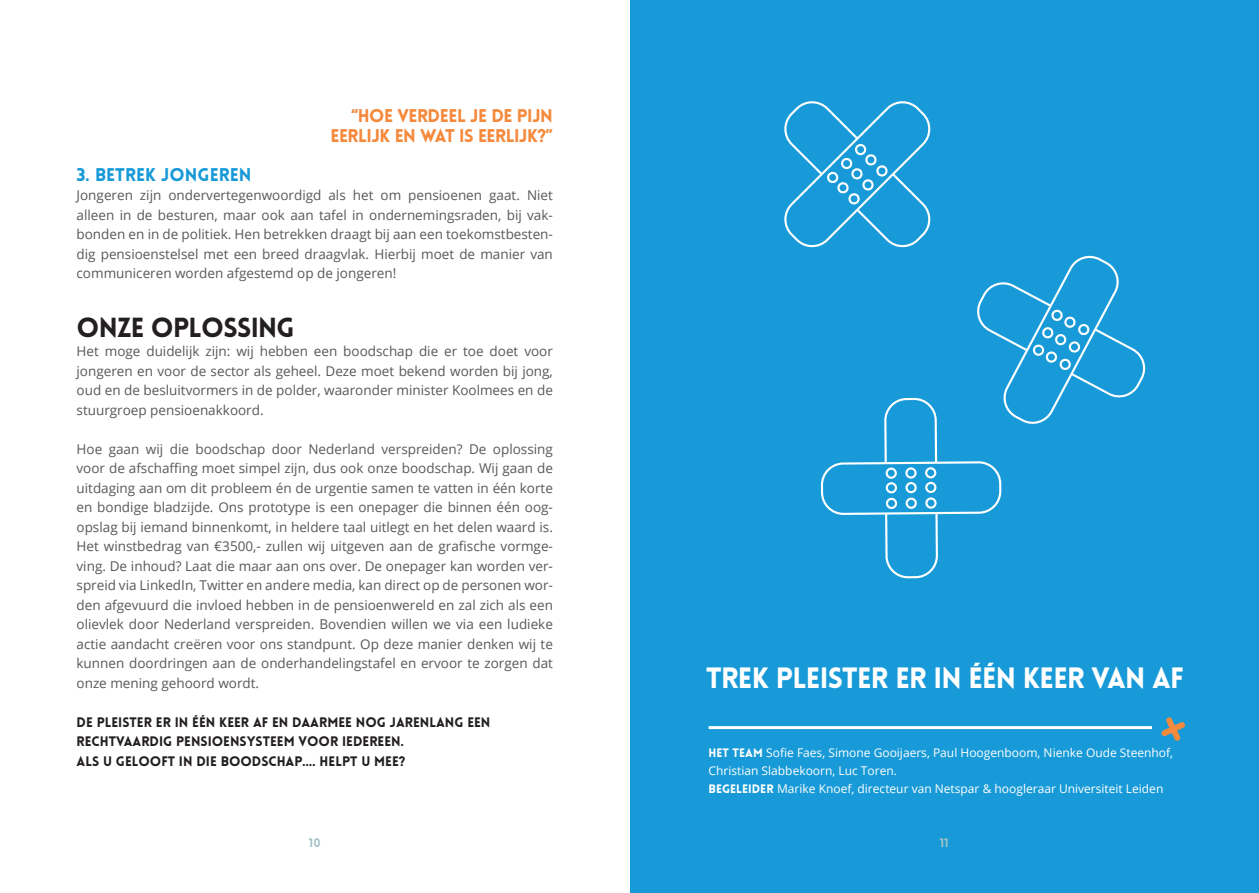
<style>
.page{position:relative;width:1259px;height:893px;background:#fff}
.page>*{position:absolute;margin:0;border:0;box-sizing:border-box;transform-origin:0 0}
.kop_2{font:900 28.8px "Lovelo";letter-spacing:-.025em;color:#fff}
.kop_2-2{font:900 27px "Lovelo";letter-spacing:-.025em;color:#231f20}
.quote{font:900 18px "Lovelo";letter-spacing:-.025em;color:#f5893c}
.kop_3_lovelo{font:900 18px "Lovelo";color:#179ad7}
.broodtekst{font:13.5px/19.5px "Open Sans";color:#57585a;text-align:justify}
.broodtekst-2{font:900 13.5px/19.5px "Lovelo";color:#231f20}
.kop_3_lovelo-2{font:12px/18px "Open Sans";color:#fff}
.t1{font:900 12px "Lovelo";color:#a4c2c9}
.s1{font-family:"Lovelo";font-weight:900}
</style>
<div class="page">
<div style="left:630px;top:0;width:629px;height:893px;background:#179ad7"></div>
<hr style="left:708px;top:726px;width:444px;height:3px;background:#fff">
<svg style="left:1161px;top:717px;width:24px;height:24px"></svg>
<svg style="left:784px;top:101px;width:362px;height:323px"></svg>
<svg style="left:820px;top:101px;width:182px;height:629px"></svg>
<div style="left:885px;top:467px;width:12px;height:12px;border:2px solid #fff;border-radius:50%"></div>
<div style="left:886px;top:498px;width:11px;height:11px;border:2px solid #fff;border-radius:50%"></div>
<div style="left:885px;top:482px;width:12px;height:11px;border:2px solid #fff;border-radius:50%"></div>
<div style="left:905px;top:467px;width:11px;height:12px;border:2px solid #fff;border-radius:50%"></div>
<div style="left:905px;top:498px;width:12px;height:11px;border:2px solid #fff;border-radius:50%"></div>
<div style="left:905px;top:482px;width:11px;height:11px;border:2px solid #fff;border-radius:50%"></div>
<div style="left:925px;top:467px;width:11px;height:11px;border:2px solid #fff;border-radius:50%"></div>
<div style="left:925px;top:497px;width:11px;height:12px;border:2px solid #fff;border-radius:50%"></div>
<div style="left:925px;top:482px;width:11px;height:11px;border:2px solid #fff;border-radius:50%"></div>
<p class="quote" style="left:351px;top:105px;width:203px">“HOE VERDEEL JE DE PIJN</p>
<p class="quote" style="left:330px;top:124px;width:224px">EERLIJK EN WAT IS EERLIJK?”</p>
<p class="kop_3_lovelo" style="left:77px;top:163px;width:176px">3. BETREK JONGEREN</p>
<p class="broodtekst" style="left:77px;top:185px;width:478px">Jongeren zijn ondervertegenwoordigd als het om pensioenen gaat. Niet alleen in de besturen, maar ook aan tafel in ondernemingsraden, bij vak&shy;bonden en in de politiek. Hen betrekken draagt bij aan een toekomstbesten&shy;dig pensioenstelsel met een breed draagvlak. Hierbij moet de manier van communiceren worden afgestemd op de jongeren!</p>
<p class="kop_2-2" style="left:77px;top:310px;width:220px">ONZE OPLOSSING</p>
<p class="broodtekst" style="left:77px;top:341px;width:478px">Het moge duidelijk zijn: wij hebben een boodschap die er toe doet voor jongeren en voor de sector als geheel. Deze moet bekend worden bij jong, oud en de besluitvormers in de polder, waaronder minister Koolmees en de stuurgroep pensioenakkoord.</p>
<p class="broodtekst" style="left:77px;top:439px;width:478px">Hoe gaan wij die boodschap door Nederland verspreiden? De oplossing voor de afschaffing moet simpel zijn, dus ook onze boodschap. Wij gaan de uitdaging aan om dit probleem én de urgentie samen te vatten in één korte en bondige bladzijde. Ons prototype is een onepager die binnen één oog&shy;opslag bij iemand binnenkomt, in heldere taal uitlegt en het delen waard is.<br>Het winstbedrag van €3500,- zullen wij uitgeven aan de grafische vormge&shy;ving. De inhoud? Laat die maar aan ons over. De onepager kan worden ver&shy;spreid via LinkedIn, Twitter en andere media, kan direct op de personen wor&shy;den afgevuurd die invloed hebben in de pensioenwereld en zal zich als een olievlek door Nederland verspreiden. Bovendien willen we via een ludieke actie aandacht creëren voor ons standpunt. Op deze manier denken wij te kunnen doordringen aan de onderhandelingstafel en ervoor te zorgen dat onze mening gehoord wordt.</p>
<p class="broodtekst-2" style="left:77px;top:712px;width:415px">DE PLEISTER ER IN ÉÉN KEER AF EN DAARMEE NOG JARENLANG EEN<br>RECHTVAARDIG PENSIOENSYSTEEM VOOR IEDEREEN.</p>
<p class="broodtekst-2" style="left:77px;top:751px;width:330px">ALS U GELOOFT IN DIE BOODSCHAP…. HELPT U MEE?</p>
<p class="kop_2" style="left:706px;top:660px;width:479px">TREK PLEISTER ER IN ÉÉN KEER VAN AF</p>
<p class="kop_3_lovelo-2" style="left:708px;top:743px;width:466px"><span class="s1">HET TEAM</span> Sofie Faes, Simone Gooijaers, Paul Hoogenboom, Nienke Oude Steenhof,<br>Christian Slabbekoorn, Luc Toren.</p>
<p class="kop_3_lovelo-2" style="left:708px;top:779px;width:456px"><span class="s1">BEGELEIDER</span> Marike Knoef, directeur van Netspar &amp; hoogleraar Universiteit Leiden</p>
<p class="t1" style="left:309px;top:835px;width:13px">10</p>
<p class="t1" style="left:939px;top:835px;width:10px">11</p>
</div>
